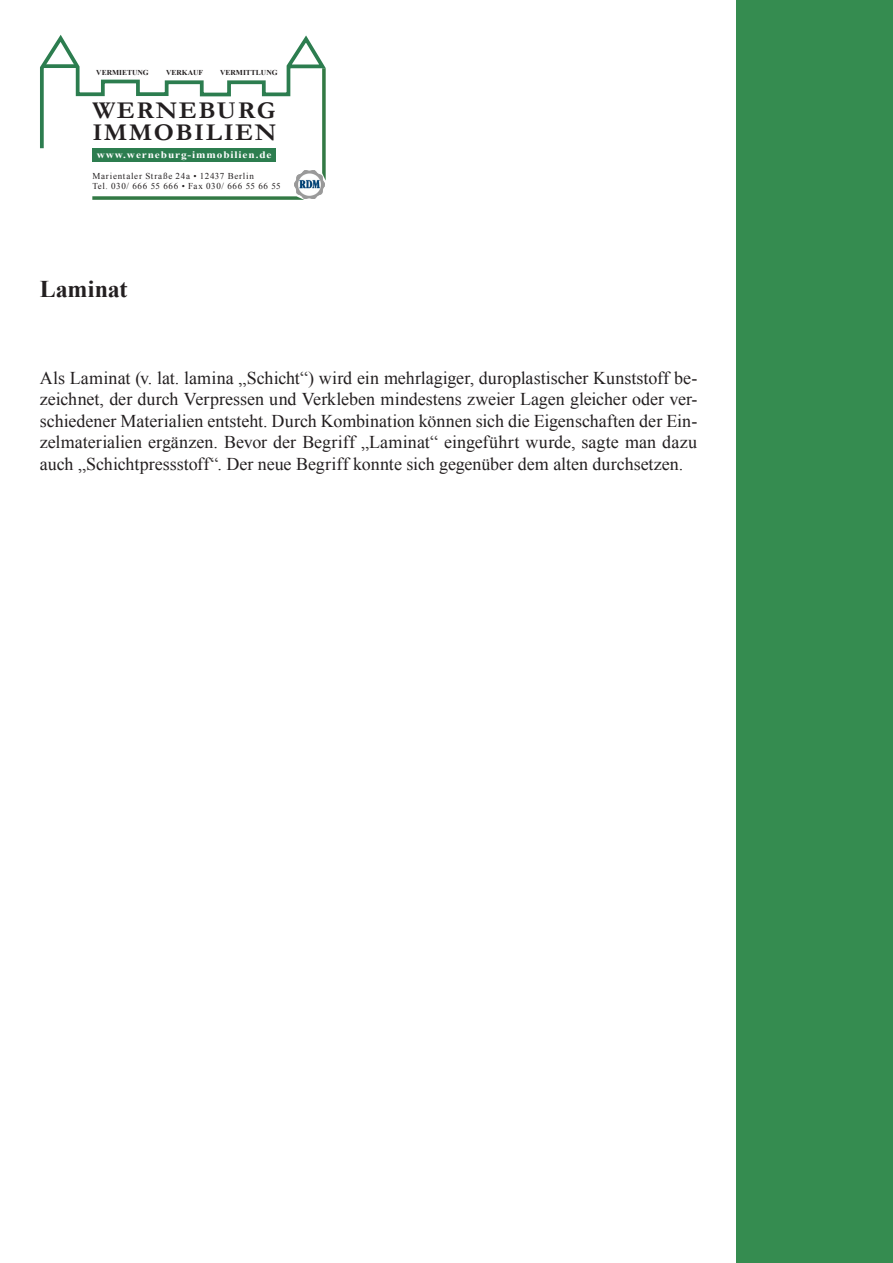
<style>
.page{position:relative;width:893px;height:1263px;background:#fff}
.page>*{position:absolute;margin:0;border:0;box-sizing:border-box;transform-origin:0 0}
.t1{font:700 24.3px/21.8px "Garamond";letter-spacing:.06em;color:#231f20;scale:1.05 1}
.t2{font:700 24px "Times New Roman";color:#231f20}
.t3{font:18px/21.6px "Times New Roman";letter-spacing:-.005em;color:#231f20;text-align:justify}
.t4{font:700 9.9px "Times New Roman";letter-spacing:.08em;color:#fff;scale:1.14 1}
.t5{font:9px/9.8px "Times New Roman";letter-spacing:.08em;color:#231f20}
.t6{font:700 7.5px "Times New Roman";color:#231f20}
</style>
<div class="page">
<div style="left:737px;top:0;width:156px;height:1263px;background:#358c50"></div>
<svg style="left:40px;top:35px;width:286px;height:146px"></svg>
<div style="left:92px;top:148px;width:184px;height:13px;background:#2c7d4f"></div>
<img style="left:294px;top:170px;width:30px;height:28px">
<svg style="left:92px;top:196px;width:212px;height:4px"></svg>
<p class="t6" style="left:96px;top:67px;width:54px">vermietung</p>
<p class="t6" style="left:166px;top:67px;width:39px">verkauf</p>
<p class="t6" style="left:220px;top:67px;width:59px">vermittlung</p>
<h1 class="t1" style="left:92px;top:100px;width:177px">WERNEBURG<br>IMMOBILIEN</h1>
<p class="t4" style="left:97px;top:148px;width:155px">www.werneburg-immobilien.de</p>
<p class="t5" style="left:92px;top:171px;width:190px">Marientaler Straße 24a • 12437 Berlin<br>Tel. 030/ 666 55 666 • Fax 030/ 666 55 66 55</p>
<h2 class="t2" style="left:40px;top:272px;width:89px">Laminat</h2>
<p class="t3" style="left:40px;top:366px;width:659px">Als Laminat (v. lat. lamina „Schicht“) wird ein mehrlagiger, duroplastischer Kunststoff be&shy;zeichnet, der durch Verpressen und Verkleben mindestens zweier Lagen gleicher oder ver&shy;schiedener Materialien entsteht. Durch Kombination können sich die Eigenschaften der Ein&shy;zelmaterialien ergänzen. Bevor der Begriff „Laminat“ eingeführt wurde, sagte man dazu auch „Schichtpressstoff“. Der neue Begriff konnte sich gegenüber dem alten durchsetzen.</p>
</div>
